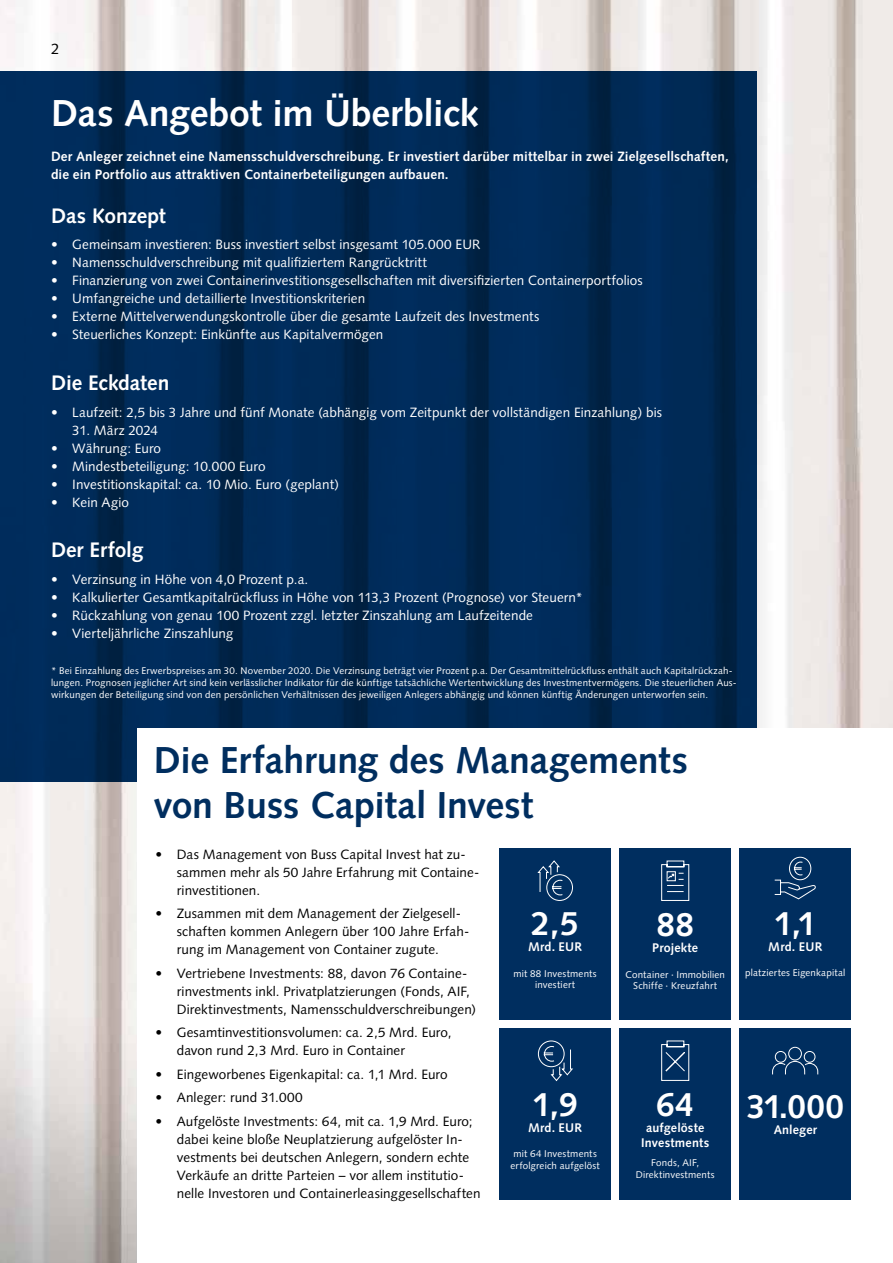
<style>
.page{position:relative;width:893px;height:1263px;background:#fff}
.page>*{position:absolute;margin:0;border:0;box-sizing:border-box;transform-origin:0 0}
.t1{font:700 37.5px/45px "Syntax LT Std";letter-spacing:-.005em;color:#002e5f}
.t2{font:700 37.5px "Syntax LT Std";letter-spacing:-.005em;color:#fff}
.t3{font:700 33.45px "Syntax LT Std";letter-spacing:.015em;color:#fff}
.t4{font:700 21px "Syntax LT Std";letter-spacing:-.005em;color:#fff}
.t5{font:15px "Syntax LT Std";color:#000}
.t6{font:13.5px "Syntax LT Std";letter-spacing:.005em;color:#fff}
.t7{font:13.5px/18px "Syntax LT Std";letter-spacing:.005em;color:#000}
.t8{font:700 13.5px/18px "Syntax LT Std";letter-spacing:.01em;color:#fff}
.t9{font:700 12.6px/14.5px "Syntax LT Std";letter-spacing:.015em;color:#fff;text-align:center}
.t10{font:9.75px/11.7px "Syntax LT Std";letter-spacing:.015em;color:#fff;text-align:center}
</style>
<div class="page">
<img style="left:0;top:0;width:893px;height:1263px">
<svg style="left:0;top:72px;width:757px;height:710px;background:#002955"></svg>
<div style="left:137px;top:728px;width:756px;height:535px;background:#fff"></div>
<div style="left:500px;top:1028px;width:111px;height:172px;background:#002e5f"></div>
<div style="left:620px;top:1028px;width:111px;height:172px;background:#002e5f"></div>
<div style="left:739px;top:1028px;width:112px;height:172px;background:#002e5f"></div>
<div style="left:538px;top:1040px;width:27px;height:27px;border:1px solid #fff;border-radius:50%"></div>
<svg style="left:543px;top:1045px;width:30px;height:37px"></svg>
<svg style="left:661px;top:1040px;width:29px;height:41px"></svg>
<svg style="left:772px;top:1046px;width:47px;height:29px"></svg>
<div style="left:500px;top:848px;width:111px;height:172px;background:#002e5f"></div>
<div style="left:620px;top:848px;width:111px;height:172px;background:#002e5f"></div>
<div style="left:546px;top:874px;width:27px;height:27px;border:1px solid #fff;border-radius:50%"></div>
<svg style="left:537px;top:860px;width:26px;height:36px"></svg>
<svg style="left:661px;top:860px;width:29px;height:41px"></svg>
<div style="left:739px;top:848px;width:112px;height:172px;background:#002e5f"></div>
<div style="left:789px;top:857px;width:22px;height:23px;border:1px solid #fff;border-radius:50%"></div>
<svg style="left:774px;top:861px;width:42px;height:39px"></svg>
<p class="t5" style="left:51px;top:40px;width:10px">2</p>
<h1 class="t2" style="left:51px;top:92px;width:429px">Das Angebot im Überblick</h1>
<p class="t8" style="left:51px;top:147px;width:679px">Der Anleger zeichnet eine Namensschuldverschreibung. Er investiert darüber mittelbar in zwei Zielgesellschaften, die ein Portfolio aus attraktiven Containerbeteiligungen aufbauen.</p>
<h3 class="t4" style="left:51px;top:203px;width:116px">Das Konzept</h3>
<p class="t6" style="left:51px;top:237px;width:431px">• Gemeinsam investieren: Buss investiert selbst insgesamt 105.000 EUR</p>
<p class="t6" style="left:51px;top:255px;width:377px">• Namensschuldverschreibung mit qualifiziertem Rangrücktritt</p>
<p class="t6" style="left:51px;top:273px;width:593px">• Finanzierung von zwei Containerinvestitionsgesellschaften mit diversifizierten Containerportfolios</p>
<p class="t6" style="left:51px;top:291px;width:316px">• Umfangreiche und detaillierte Investitionskriterien</p>
<p class="t6" style="left:51px;top:309px;width:490px">• Externe Mittelverwendungskontrolle über die gesamte Laufzeit des Investments</p>
<p class="t6" style="left:51px;top:327px;width:334px">• Steuerliches Konzept: Einkünfte aus Kapitalvermögen</p>
<h3 class="t4" style="left:51px;top:371px;width:120px">Die Eckdaten</h3>
<p class="t6" style="left:51px;top:404px;width:612px">• Laufzeit: 2,5 bis 3 Jahre und fünf Monate (abhängig vom Zeitpunkt der vollständigen Einzahlung) bis</p>
<p class="t6" style="left:72px;top:422px;width:87px">31. März 2024</p>
<p class="t6" style="left:51px;top:440px;width:112px">• Währung: Euro</p>
<p class="t6" style="left:51px;top:458px;width:216px">• Mindestbeteiligung: 10.000 Euro</p>
<p class="t6" style="left:51px;top:476px;width:289px">• Investitionskapital: ca. 10 Mio. Euro (geplant)</p>
<p class="t6" style="left:51px;top:494px;width:80px">• Kein Agio</p>
<h3 class="t4" style="left:51px;top:538px;width:94px">Der Erfolg</h3>
<p class="t6" style="left:51px;top:571px;width:259px">• Verzinsung in Höhe von 4,0 Prozent p.a.</p>
<p class="t6" style="left:51px;top:589px;width:533px">• Kalkulierter Gesamtkapitalrückfluss in Höhe von 113,3 Prozent (Prognose) vor Steuern*</p>
<p class="t6" style="left:51px;top:607px;width:483px">• Rückzahlung von genau 100 Prozent zzgl. letzter Zinszahlung am Laufzeitende</p>
<p class="t6" style="left:51px;top:625px;width:184px">• Vierteljährliche Zinszahlung</p>
<p class="t10" style="left:51px;top:665px;width:687px;text-align:left">* Bei Einzahlung des Erwerbspreises am 30. November 2020. Die Verzinsung beträgt vier Prozent p.a. Der Gesamtmittelrückfluss enthält auch Kapitalrückzah&shy;lungen. Prognosen jeglicher Art sind kein verlässlicher Indikator für die künftige tatsächliche Wertentwicklung des Investmentvermögens. Die steuerlichen Aus&shy;wirkungen der Beteiligung sind von den persönlichen Verhältnissen des jeweiligen Anlegers abhängig und können künftig Änderungen unterworfen sein.</p>
<h1 class="t1" style="left:154px;top:738px;width:536px">Die Erfahrung des Managements von Buss Capital Invest</h1>
<p class="t7" style="left:177px;top:845px;width:304px;text-indent:-21px">• Das Management von Buss Capital Invest hat zu&shy;sammen mehr als 50 Jahre Erfahrung mit Containe&shy;rinvestitionen.</p>
<p class="t7" style="left:177px;top:904px;width:294px;text-indent:-21px">• Zusammen mit dem Management der Zielgesell&shy;schaften kommen Anlegern über 100 Jahre Erfah&shy;rung im Management von Container zugute.</p>
<p class="t7" style="left:177px;top:964px;width:301px;text-indent:-21px">• Vertriebene Investments: 88, davon 76 Containe&shy;rinvestments inkl. Privatplatzierungen (Fonds, AIF,<br>Direktinvestments, Namensschuldverschreibungen)</p>
<p class="t7" style="left:177px;top:1023px;width:276px;text-indent:-21px">• Gesamtinvestitionsvolumen: ca. 2,5 Mrd. Euro, davon rund 2,3 Mrd. Euro in Container</p>
<p class="t7" style="left:156px;top:1065px;width:294px">• Eingeworbenes Eigenkapital: ca. 1,1 Mrd. Euro</p>
<p class="t7" style="left:156px;top:1088px;width:149px">• Anleger: rund 31.000</p>
<p class="t7" style="left:177px;top:1112px;width:305px;text-indent:-21px">• Aufgelöste Investments: 64, mit ca. 1,9 Mrd. Euro; dabei keine bloße Neuplatzierung aufgelöster In&shy;vestments bei deutschen Anlegern, sondern echte Verkäufe an dritte Parteien – vor allem institutio&shy;nelle Investoren und Containerleasinggesellschaften</p>
<h2 class="t3" style="left:532px;top:904px;width:49px">2,5</h2>
<p class="t9" style="left:528px;top:940px;width:56px">Mrd. EUR</p>
<p class="t10" style="left:513px;top:967px;width:85px">mit 88 Investments investiert</p>
<h2 class="t3" style="left:656px;top:905px;width:39px">88</h2>
<p class="t9" style="left:652px;top:941px;width:47px">Projekte</p>
<p class="t10" style="left:625px;top:968px;width:101px">Container · Immobilien<br>Schiffe · Kreuzfahrt</p>
<h2 class="t3" style="left:532px;top:1085px;width:47px">1,9</h2>
<p class="t9" style="left:528px;top:1121px;width:56px">Mrd. EUR</p>
<p class="t10" style="left:510px;top:1148px;width:91px">mit 64 Investments erfolgreich aufgelöst</p>
<h2 class="t3" style="left:656px;top:1085px;width:39px">64</h2>
<p class="t9" style="left:641px;top:1121px;width:70px">aufgelöste<br>Investments</p>
<p class="t10" style="left:636px;top:1157px;width:80px">Fonds, AIF,<br>Direktinvestments</p>
<h2 class="t3" style="left:774px;top:904px;width:44px">1,1</h2>
<p class="t9" style="left:768px;top:940px;width:56px">Mrd. EUR</p>
<p class="t10" style="left:745px;top:967px;width:102px">platziertes Eigenkapital</p>
<h2 class="t3" style="left:746px;top:1087px;width:99px">31.000</h2>
<p class="t9" style="left:774px;top:1123px;width:45px">Anleger</p>
</div>
